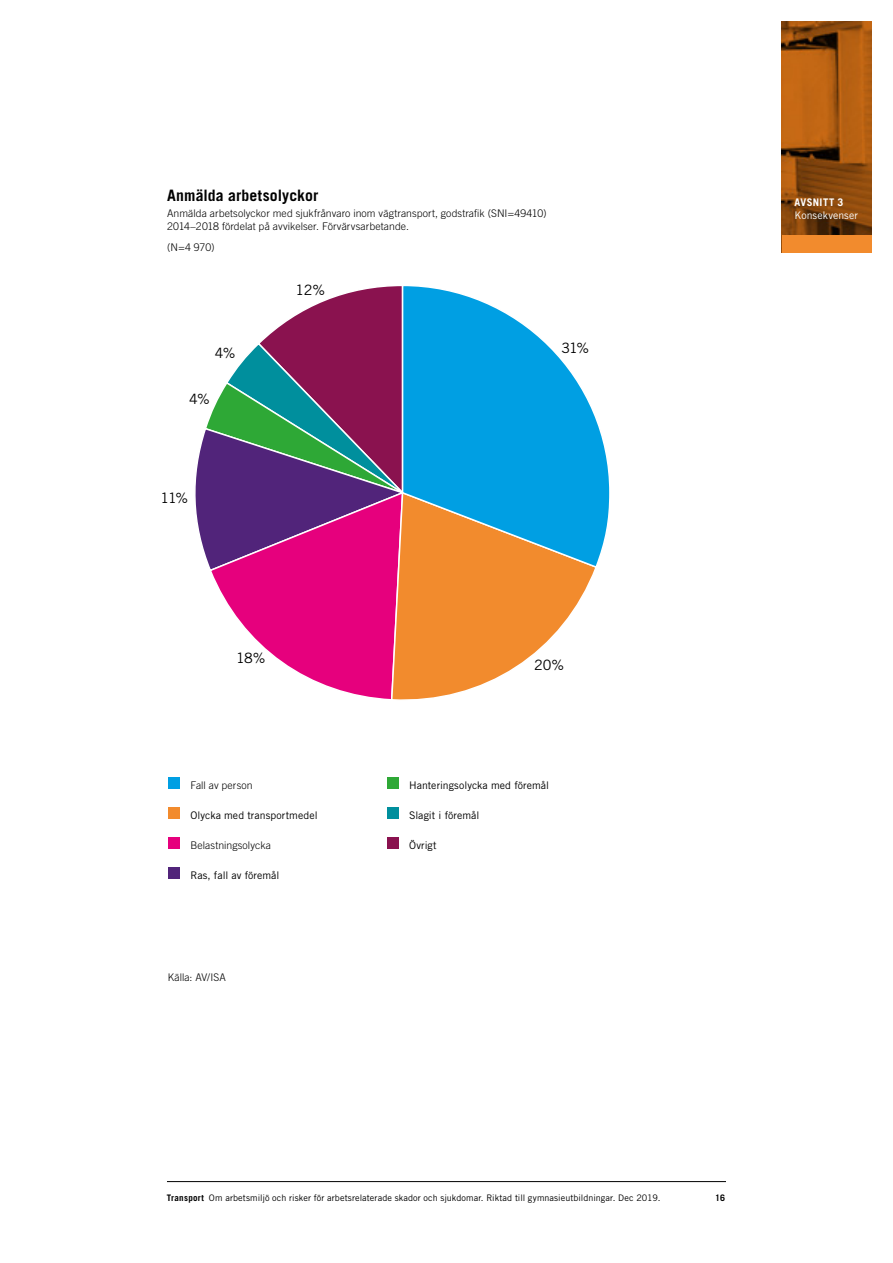
<style>
.page{position:relative;width:893px;height:1263px;background:#fff}
.page>*{position:absolute;margin:0;border:0;box-sizing:border-box;transform-origin:0 0}
.t1{font:700 15.75px "Trade Gothic LT Std";letter-spacing:.01em;color:#000}
.t2{font:14.25px "Trade Gothic LT Std";letter-spacing:-.04em;color:#000}
.t3{font:300 10.5px/12.6px "Trade Gothic LT Std";letter-spacing:.005em;color:#000}
.t4{font:10.5px "Trade Gothic LT Std";letter-spacing:.005em;color:#000}
.t5{font:10.5px "Trade Gothic LT Std";letter-spacing:.005em;color:#fff}
.t6{font:700 10.5px "Trade Gothic LT Std";letter-spacing:.035em;color:#fff}
.t7{font:9px "Trade Gothic LT Std";letter-spacing:.01em;color:#000}
.t8{font:700 9px "Trade Gothic LT Std";color:#000}
.s1{font-weight:700}
</style>
<div class="page">
<hr style="left:167px;top:1181px;width:559px;height:1px;background:#000">
<img style="left:782px;top:21px;width:90px;height:215px">
<div style="left:782px;top:236px;width:90px;height:17px;background:#f28b2d"></div>
<div style="left:168px;top:777px;width:12px;height:12px;background:#009fe3"></div>
<div style="left:168px;top:807px;width:12px;height:12px;background:#f28b2d"></div>
<div style="left:168px;top:837px;width:12px;height:12px;background:#e6007d"></div>
<div style="left:168px;top:867px;width:12px;height:12px;background:#51247a"></div>
<div style="left:387px;top:777px;width:12px;height:12px;background:#2ea836"></div>
<div style="left:387px;top:807px;width:12px;height:12px;background:#008f9d"></div>
<div style="left:387px;top:837px;width:12px;height:12px;background:#8a124f"></div>
<svg style="left:195px;top:286px;width:400px;height:414px"></svg>
<svg style="left:401px;top:286px;width:209px;height:283px"></svg>
<h1 class="t1" style="left:167px;top:185px;width:153px">Anmälda arbetsolyckor</h1>
<p class="t3" style="left:167px;top:207px;width:381px">Anmälda arbetsolyckor med sjukfrånvaro inom vägtransport, godstrafik (SNI=49410)<br>2014–2018 fördelat på avvikelser. Förvärvsarbetande.</p>
<p class="t3" style="left:167px;top:241px;width:49px">(N=4 970)</p>
<h2 class="t2" style="left:215px;top:344px;width:22px">4%</h2>
<h2 class="t2" style="left:189px;top:390px;width:22px">4%</h2>
<h2 class="t2" style="left:160px;top:489px;width:29px">11%</h2>
<h2 class="t2" style="left:296px;top:282px;width:31px">12%</h2>
<h2 class="t2" style="left:236px;top:649px;width:31px">18%</h2>
<p class="t3" style="left:190px;top:779px;width:64px">Fall av person</p>
<p class="t4" style="left:190px;top:809px;width:129px">Olycka med transportmedel</p>
<p class="t3" style="left:190px;top:839px;width:82px">Belastningsolycka</p>
<p class="t4" style="left:190px;top:869px;width:90px">Ras, fall av föremål</p>
<p class="t3" style="left:168px;top:971px;width:60px">Källa: AV/ISA</p>
<h2 class="t2" style="left:561px;top:340px;width:29px">31%</h2>
<h2 class="t2" style="left:534px;top:656px;width:32px">20%</h2>
<p class="t4" style="left:409px;top:779px;width:141px">Hanteringsolycka med föremål</p>
<p class="t4" style="left:409px;top:809px;width:72px">Slagit i föremål</p>
<p class="t4" style="left:409px;top:839px;width:29px">Övrigt</p>
<p class="t6" style="left:795px;top:196px;width:50px">AVSNITT 3</p>
<p class="t5" style="left:795px;top:208px;width:65px">Konsekvenser</p>
<p class="t7" style="left:167px;top:1192px;width:495px"><span class="s1">Transport</span> Om arbetsmiljö och risker för arbetsrelaterade skador och sjukdomar. Riktad till gymnasieutbildningar. Dec 2019.</p>
<p class="t8" style="left:715px;top:1192px;width:11px">16</p>
</div>
